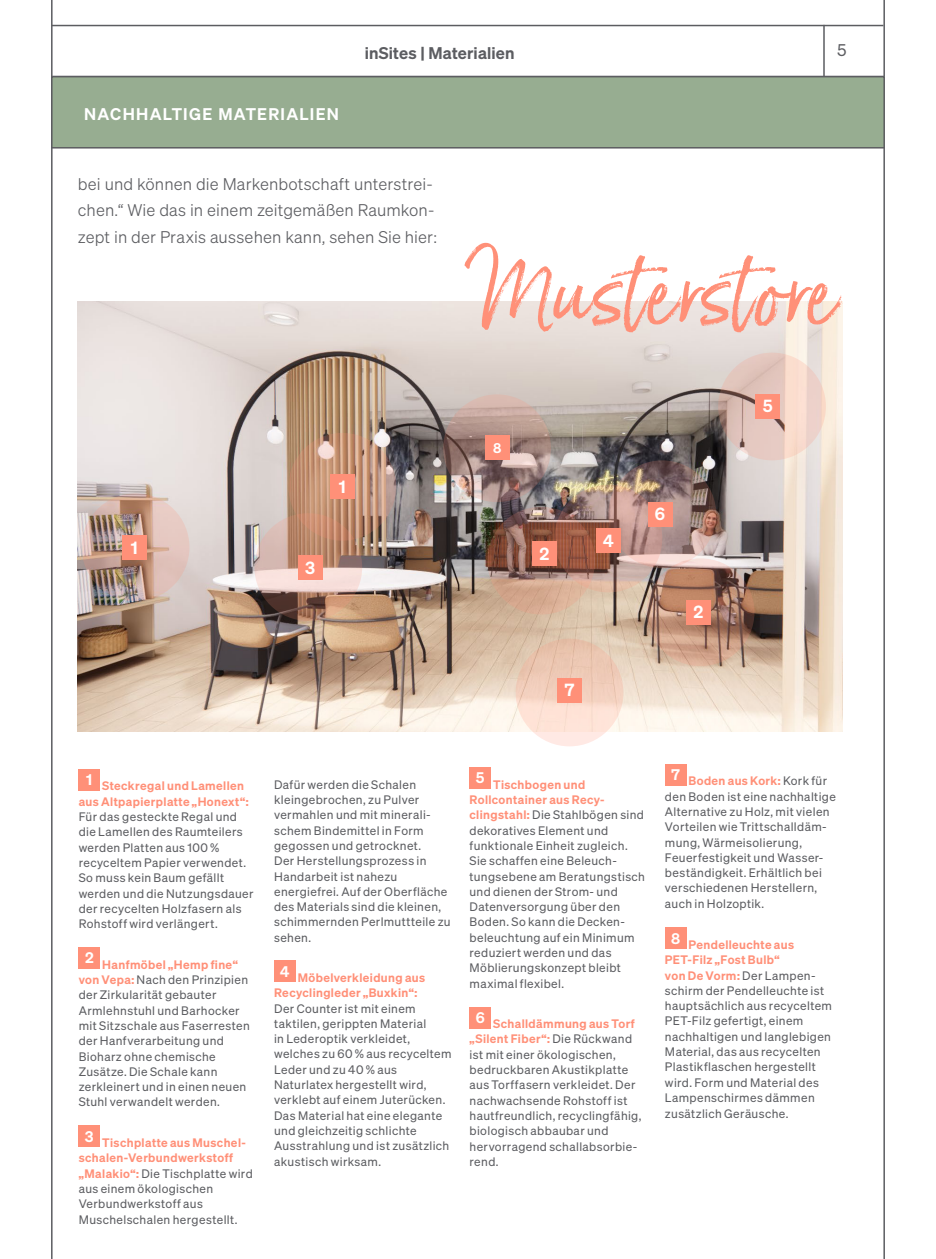
<style>
.page{position:relative;width:936px;height:1259px;background:#fff}
.page>*{position:absolute;margin:0;border:0;box-sizing:border-box;transform-origin:0 0}
.t1{font:87.3px "Born Ready";letter-spacing:.015em;color:#ff9078}
.t2{font:600 17.1px "Sohne";color:#fff}
.t3{font:16.5px/26.4px "Sohne Leicht";letter-spacing:.01em;color:#5c5d61}
.t4{font:600 16.5px "Sohne";letter-spacing:.075em;color:#fff}
.t5{font:600 16.5px "Sohne";letter-spacing:.015em;color:#5c5d61}
.t6{font:16.5px "Sohne Buch";color:#5c5d61}
.t7{font:600 13.65px "Sohne";color:#fff}
.t8{font:12px/15.3px "Sohne Buch";letter-spacing:.03em;color:#5c5d61}
.t9{font:600 12px/15.3px "Sohne";letter-spacing:.035em;color:#ff9078}
.s1{font-family:"Sohne";font-weight:600;color:#ff9078}
.s2{font-family:"Sohne Buch";font-weight:400;color:#5c5d61}
</style>
<div class="page">
<hr style="left:52px;top:25px;width:831px;height:1px;background:#5c5d61">
<hr style="left:823px;top:25px;width:1px;height:52px;background:#5c5d61">
<hr style="left:51px;top:0;width:2px;height:1259px;background:#5c5d61">
<hr style="left:883px;top:0;width:1px;height:1259px;background:#5c5d61">
<img style="left:78px;top:302px;width:764px;height:429px">
<img style="left:82px;top:493px;width:107px;height:108px;border-radius:50%">
<svg style="left:515px;top:638px;width:108px;height:108px"></svg>
<svg style="left:487px;top:507px;width:108px;height:107px"></svg>
<svg style="left:443px;top:394px;width:108px;height:108px"></svg>
<svg style="left:554px;top:485px;width:108px;height:107px"></svg>
<svg style="left:288px;top:433px;width:108px;height:107px"></svg>
<svg style="left:254px;top:513px;width:108px;height:108px"></svg>
<svg style="left:608px;top:460px;width:108px;height:108px"></svg>
<svg style="left:646px;top:558px;width:108px;height:108px"></svg>
<svg style="left:718px;top:353px;width:107px;height:107px;fill:#e5c9c1"></svg>
<div style="left:79px;top:769px;width:21px;height:21px;background:#ff9078"></div>
<div style="left:79px;top:947px;width:21px;height:21px;background:#ff9078"></div>
<div style="left:79px;top:1125px;width:21px;height:22px;background:#ff9078"></div>
<div style="left:274px;top:960px;width:21px;height:22px;background:#ff9078"></div>
<div style="left:469px;top:767px;width:22px;height:21px;background:#ff9078"></div>
<div style="left:469px;top:1007px;width:22px;height:21px;background:#ff9078"></div>
<div style="left:665px;top:764px;width:21px;height:21px;background:#ff9078"></div>
<div style="left:665px;top:927px;width:21px;height:22px;background:#ff9078"></div>
<div style="left:52px;top:77px;width:832px;height:71px;background:#97ad91"></div>
<div style="left:51px;top:76px;width:833px;height:72px;border:2px solid #5c5d61"></div>
<div style="left:122px;top:536px;width:24px;height:24px;background:#ff9078"></div>
<div style="left:330px;top:474px;width:24px;height:25px;background:#ff9078"></div>
<div style="left:686px;top:600px;width:24px;height:24px;background:#ff9078"></div>
<div style="left:532px;top:542px;width:24px;height:24px;background:#ff9078"></div>
<div style="left:298px;top:555px;width:24px;height:25px;background:#ff9078"></div>
<div style="left:596px;top:528px;width:24px;height:24px;background:#ff9078"></div>
<div style="left:755px;top:394px;width:24px;height:24px;background:#ff9078"></div>
<div style="left:648px;top:502px;width:24px;height:24px;background:#ff9078"></div>
<div style="left:557px;top:678px;width:24px;height:24px;background:#ff9078"></div>
<div style="left:485px;top:435px;width:24px;height:24px;background:#ff9078"></div>
<h3 class="t4" style="left:84px;top:103px;width:256px">NACHHALTIGE MATERIALIEN</h3>
<h3 class="t5" style="left:365px;top:43px;width:151px">inSites | Materialien</h3>
<h3 class="t6" style="left:837px;top:41px;width:11px">5</h3>
<h3 class="t3" style="left:78px;top:170px;width:361px">bei und können die Markenbotschaft unterstrei&shy;chen.“ Wie das in einem zeitgemäßen Raumkon&shy;zept in der Praxis aussehen kann, sehen Sie hier:</h3>
<h2 class="t2" style="left:131px;top:537px;width:8px">1</h2>
<h2 class="t2" style="left:339px;top:476px;width:8px">1</h2>
<h2 class="t2" style="left:305px;top:557px;width:11px">3</h2>
<h1 class="t1" style="left:468px;top:240px;width:370px">Musterstore</h1>
<p class="t7" style="left:493px;top:439px;width:10px">8</p>
<h2 class="t2" style="left:539px;top:543px;width:11px">2</h2>
<h2 class="t2" style="left:603px;top:530px;width:12px">4</h2>
<h2 class="t2" style="left:564px;top:679px;width:11px">7</h2>
<h2 class="t2" style="left:655px;top:503px;width:12px">6</h2>
<h2 class="t2" style="left:693px;top:601px;width:11px">2</h2>
<h2 class="t2" style="left:762px;top:395px;width:11px">5</h2>
<p class="t9" style="left:79px;top:778px;width:171px;text-align:center"><sup>1</sup> Steckregal und Lamellen aus Altpapierplatte „Honext“:</p>
<p class="t8" style="left:79px;top:809px;width:176px">Für das gesteckte Regal und die Lamellen des Raumteilers werden Platten aus 100 % recyceltem Papier verwendet.<br>So muss kein Baum gefällt werden und die Nutzungsdauer der recycelten Holzfasern als<br>Rohstoff wird verlängert.</p>
<p class="t9" style="left:85px;top:956px;width:154px"><sup>2</sup> Hanfmöbel „Hemp fine“</p>
<p class="t8" style="left:79px;top:972px;width:173px"><span class="s1">von Vepa:</span> Nach den Prinzipien der Zirkularität gebauter<br>Armlehnstuhl und Barhocker mit Sitzschale aus Faserresten der Hanfverarbeitung und<br>Bioharz ohne chemische<br>Zusätze. Die Schale kann zerkleinert und in einen neuen<br>Stuhl verwandelt werden.</p>
<p class="t9" style="left:79px;top:1134px;width:169px;text-indent:6px"><sup>3</sup> Tischplatte aus Muschel&shy;schalen-Verbundwerkstoff</p>
<p class="t8" style="left:79px;top:1165px;width:175px"><span class="s1">„Malakio“:</span> Die Tischplatte wird aus einem ökologischen<br>Verbundwerkstoff aus<br>Muschelschalen hergestellt.</p>
<p class="t8" style="left:274px;top:776px;width:178px">Dafür werden die Schalen kleingebrochen, zu Pulver vermahlen und mit minerali&shy;schem Bindemittel in Form gegossen und getrocknet.<br>Der Herstellungsprozess in<br>Handarbeit ist nahezu energiefrei. Auf der Oberfläche des Materials sind die kleinen, schimmernden Perlmuttteile zu sehen.</p>
<p class="t9" style="left:274px;top:969px;width:152px;text-indent:6px"><sup>4</sup> Möbelverkleidung aus<br>Recyclingleder „Buxkin“:</p>
<p class="t8" style="left:274px;top:1000px;width:179px">Der Counter ist mit einem taktilen, gerippten Material<br>in Lederoptik verkleidet, welches zu 60 % aus recyceltem<br>Leder und zu 40 % aus<br>Naturlatex hergestellt wird, verklebt auf einem Juterücken.<br>Das Material hat eine elegante und gleichzeitig schlichte<br>Ausstrahlung und ist zusätzlich akustisch wirksam.</p>
<p class="t9" style="left:469px;top:776px;width:137px;text-indent:6px"><sup>5</sup> Tischbogen und<br>Rollcontainer aus Recy-</p>
<p class="t8" style="left:469px;top:807px;width:177px"><span class="s1">clingstahl:</span> Die Stahlbögen sind dekoratives Element und funktionale Einheit zugleich.<br>Sie schaffen eine Beleuch&shy;tungsebene am Beratungstisch und dienen der Strom- und<br>Datenversorgung über den<br>Boden. So kann die Decken&shy;beleuchtung auf ein Minimum reduziert werden und das<br>Möblierungskonzept bleibt maximal flexibel.</p>
<p class="t9" style="left:469px;top:1015px;width:167px;text-align:center"><sup>6</sup> Schalldämmung aus Torf „Silent Fiber“: <span class="s2">Die Rückwand</span></p>
<p class="t8" style="left:469px;top:1046px;width:173px">ist mit einer ökologischen, bedruckbaren Akustikplatte aus Torffasern verkleidet. Der nachwachsende Rohstoff ist hautfreundlich, recyclingfähig, biologisch abbaubar und hervorragend schallabsorbie&shy;rend.</p>
<p class="t9" style="left:671px;top:773px;width:157px"><sup>7</sup> Boden aus Kork: <span class="s2">Kork für</span></p>
<p class="t8" style="left:665px;top:788px;width:172px">den Boden ist eine nachhaltige<br>Alternative zu Holz, mit vielen<br>Vorteilen wie Trittschalldäm&shy;mung, Wärmeisolierung,<br>Feuerfestigkeit und Wasser&shy;beständigkeit. Erhältlich bei verschiedenen Herstellern, auch in Holzoptik.</p>
<p class="t9" style="left:665px;top:936px;width:152px;text-indent:6px"><sup>8</sup> Pendelleuchte aus<br>PET-Filz „Fost Bulb“<br>von De Vorm: <span class="s2">Der Lampen-</span></p>
<p class="t8" style="left:665px;top:982px;width:168px">schirm der Pendelleuchte ist hauptsächlich aus recyceltem<br>PET-Filz gefertigt, einem nachhaltigen und langlebigen<br>Material, das aus recycelten<br>Plastikflaschen hergestellt wird. Form und Material des<br>Lampenschirmes dämmen zusätzlich Geräusche.</p>
</div>
